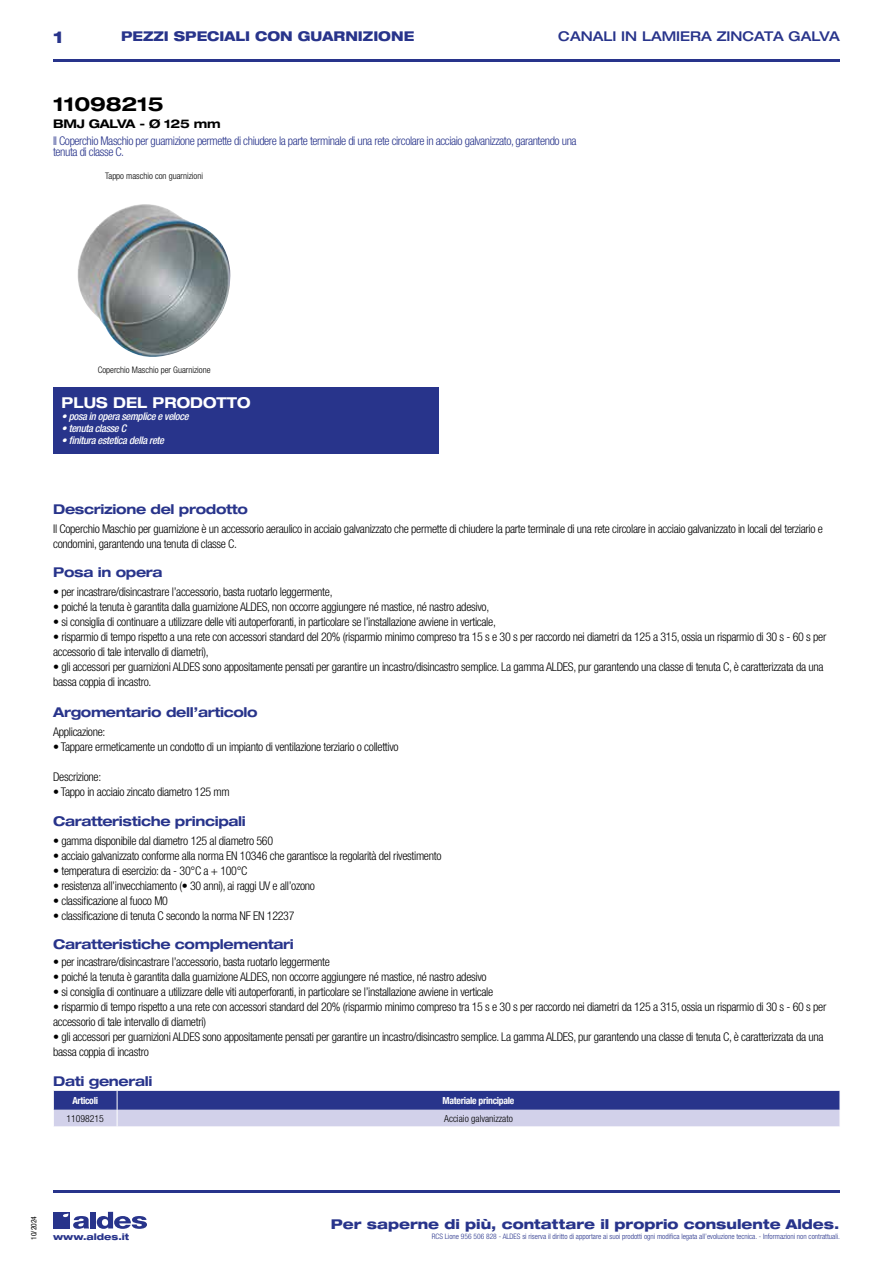
<style>
.page{position:relative;width:893px;height:1263px;background:#fff}
.page>*{position:absolute;margin:0;border:0;box-sizing:border-box;transform-origin:0 0}
.t1{font:700 expanded 19.5px "Helvetica Neue LT Std";letter-spacing:-.01em;color:#000}
.t2{font:800 expanded 16.5px "Helvetica Neue LT Std";color:#28348b}
.t3{font:700 expanded 15px "Helvetica Neue LT Std";color:#fff;scale:.95 1}
.t4{font:700 expanded 13.5px "Helvetica Neue LT Std";letter-spacing:-.025em;color:#28348b}
.t5{font:800 expanded 13.5px "Helvetica Neue LT Std";color:#28348b}
.t6{font:800 expanded 13.5px "Helvetica Neue LT Std";color:#28348b;scale:.95 1}
.t7{font:500 expanded 13.5px "Helvetica Neue LT Std";color:#28348b}
.t8{font:300 condensed 12px/15px "Helvetica Neue LT Std";letter-spacing:-.025em;color:#000}
.t9{font:300 condensed 12px/10.5px "Helvetica Neue LT Std";letter-spacing:-.035em;color:#28348b}
.t10{font:700 expanded 12px "Helvetica Neue LT Std";letter-spacing:-.025em;color:#000}
.t11{font:italic 500 condensed 10.5px "Helvetica Neue LT Std";letter-spacing:-.03em;color:#fff}
.t12{font:700 condensed 9.75px "Helvetica Neue LT Std";letter-spacing:-.03em;color:#fff}
.t13{font:300 condensed 9.75px "Helvetica Neue";color:#000}
.t14{font:300 condensed 9px "Helvetica Neue LT Std";color:#000}
.t15{font:800 expanded 9px "Helvetica Neue LT Std";color:#28348b}
.t16{font:300 condensed 7.5px "Helvetica Neue LT Std";color:#28348b}
.t17{font:condensed 7.5px "Helvetica Neue LT Std";color:#000}
</style>
<div class="page">
<div style="left:53px;top:1212px;width:17px;height:16px;background:#28348b"></div>
<div style="left:90px;top:1212px;width:6px;height:16px;background:#28348b"></div>
<svg style="left:97px;top:1212px;width:50px;height:17px"></svg>
<svg style="left:63px;top:1213px;width:26px;height:16px"></svg>
<hr style="left:53px;top:59px;width:787px;height:2px;background:#28348b">
<img style="left:77px;top:204px;width:154px;height:153px">
<div style="left:53px;top:387px;width:386px;height:67px;background:#28348b"></div>
<hr style="left:53px;top:1190px;width:787px;height:2px;background:#28348b">
<svg style="left:53px;top:1091px;width:787px;height:35px;background:#777db7"></svg>
<h2 class="t2" style="left:53px;top:26px;width:12px">1</h2>
<p class="t6" style="left:121px;top:28px;width:310px">PEZZI SPECIALI CON GUARNIZIONE</p>
<p class="t7" style="left:558px;top:28px;width:283px">CANALI IN LAMIERA ZINCATA GALVA</p>
<h1 class="t1" style="left:53px;top:92px;width:112px">11098215</h1>
<p class="t10" style="left:53px;top:116px;width:169px">BMJ GALVA - Ø 125 mm</p>
<p class="t9" style="left:53px;top:136px;width:525px">Il Coperchio Maschio per guarnizione permette di chiudere la parte terminale di una rete circolare in acciaio galvanizzato, garantendo una tenuta di classe C.</p>
<p class="t14" style="left:105px;top:170px;width:99px">Tappo maschio con guarnizioni</p>
<p class="t14" style="left:98px;top:365px;width:114px">Coperchio Maschio per Guarnizione</p>
<p class="t3" style="left:62px;top:393px;width:200px">PLUS DEL PRODOTTO</p>
<p class="t11" style="left:62px;top:410px;width:129px">• posa in opera semplice e veloce</p>
<p class="t11" style="left:62px;top:422px;width:66px">• tenuta classe C</p>
<p class="t11" style="left:62px;top:434px;width:104px">• finitura estetica della rete</p>
<p class="t4" style="left:53px;top:501px;width:196px">Descrizione del prodotto</p>
<p class="t8" style="left:53px;top:522px;width:771px">Il Coperchio Maschio per guarnizione è un accessorio aeraulico in acciaio galvanizzato che permette di chiudere la parte terminale di una rete circolare in acciaio galvanizzato in locali del terziario e condomini, garantendo una tenuta di classe C.</p>
<p class="t8" style="left:53px;top:584px;width:281px">• per incastrare/disincastrare l’accessorio, basta ruotarlo leggermente,</p>
<p class="t8" style="left:53px;top:599px;width:438px">• poiché la tenuta è garantita dalla guarnizione ALDES, non occorre aggiungere né mastice, né nastro adesivo,</p>
<p class="t8" style="left:53px;top:614px;width:444px">• si consiglia di continuare a utilizzare delle viti autoperforanti, in particolare se l’installazione avviene in verticale,</p>
<p class="t8" style="left:53px;top:629px;width:775px">• risparmio di tempo rispetto a una rete con accessori standard del 20% (risparmio minimo compreso tra 15 s e 30 s per raccordo nei diametri da 125 a 315, ossia un risparmio di 30 s - 60 s per accessorio di tale intervallo di diametri),</p>
<p class="t8" style="left:53px;top:659px;width:772px">• gli accessori per guarnizioni ALDES sono appositamente pensati per garantire un incastro/disincastro semplice. La gamma ALDES, pur garantendo una classe di tenuta C, è caratterizzata da una bassa coppia di incastro.</p>
<p class="t4" style="left:53px;top:564px;width:111px">Posa in opera</p>
<p class="t4" style="left:53px;top:703px;width:206px">Argomentario dell’articolo</p>
<p class="t8" style="left:53px;top:724px;width:54px">Applicazione:</p>
<p class="t8" style="left:53px;top:739px;width:347px">• Tappare ermeticamente un condotto di un impianto di ventilazione terziario o collettivo</p>
<p class="t8" style="left:53px;top:769px;width:50px">Descrizione:</p>
<p class="t8" style="left:53px;top:784px;width:178px">• Tappo in acciaio zincato diametro 125 mm</p>
<p class="t4" style="left:53px;top:813px;width:194px">Caratteristiche principali</p>
<p class="t8" style="left:53px;top:833px;width:221px">• gamma disponibile dal diametro 125 al diametro 560</p>
<p class="t8" style="left:53px;top:848px;width:390px">• acciaio galvanizzato conforme alla norma EN 10346 che garantisce la regolarità del rivestimento</p>
<p class="t8" style="left:53px;top:863px;width:196px">• temperatura di esercizio: da - 30°C a + 100°C</p>
<p class="t8" style="left:53px;top:878px;width:263px">• resistenza all’invecchiamento (• 30 anni), ai raggi UV e all’ozono</p>
<p class="t8" style="left:53px;top:893px;width:116px">• classificazione al fuoco M0</p>
<p class="t8" style="left:53px;top:908px;width:243px">• classificazione di tenuta C secondo la norma NF EN 12237</p>
<p class="t8" style="left:53px;top:954px;width:278px">• per incastrare/disincastrare l’accessorio, basta ruotarlo leggermente</p>
<p class="t8" style="left:53px;top:969px;width:435px">• poiché la tenuta è garantita dalla guarnizione ALDES, non occorre aggiungere né mastice, né nastro adesivo</p>
<p class="t8" style="left:53px;top:984px;width:442px">• si consiglia di continuare a utilizzare delle viti autoperforanti, in particolare se l’installazione avviene in verticale</p>
<p class="t8" style="left:53px;top:999px;width:775px">• risparmio di tempo rispetto a una rete con accessori standard del 20% (risparmio minimo compreso tra 15 s e 30 s per raccordo nei diametri da 125 a 315, ossia un risparmio di 30 s - 60 s per accessorio di tale intervallo di diametri)</p>
<p class="t8" style="left:53px;top:1029px;width:772px">• gli accessori per guarnizioni ALDES sono appositamente pensati per garantire un incastro/disincastro semplice. La gamma ALDES, pur garantendo una classe di tenuta C, è caratterizzata da una bassa coppia di incastro</p>
<p class="t4" style="left:53px;top:935px;width:242px">Caratteristiche complementari</p>
<p class="t4" style="left:53px;top:1073px;width:101px">Dati generali</p>
<p class="t12" style="left:72px;top:1094px;width:27px">Articoli</p>
<p class="t12" style="left:443px;top:1094px;width:73px">Materiale principale</p>
<p class="t13" style="left:66px;top:1113px;width:39px">11098215</p>
<p class="t13" style="left:444px;top:1113px;width:70px">Acciaio galvanizzato</p>
<p class="t17" style="left:29px;top:1240px;width:25px;rotate:-90deg">10/2024</p>
<p class="t5" style="left:331px;top:1215px;width:510px">Per saperne di più, contattare il proprio consulente Aldes.</p>
<p class="t15" style="left:53px;top:1231px;width:78px">www.aldes.it</p>
<p class="t16" style="left:432px;top:1232px;width:410px">RCS Lione 956 506 828 - ALDES si riserva il diritto di apportare ai suoi prodotti ogni modifica legata all’evoluzione tecnica. - Informazioni non contrattuali.</p>
</div>
